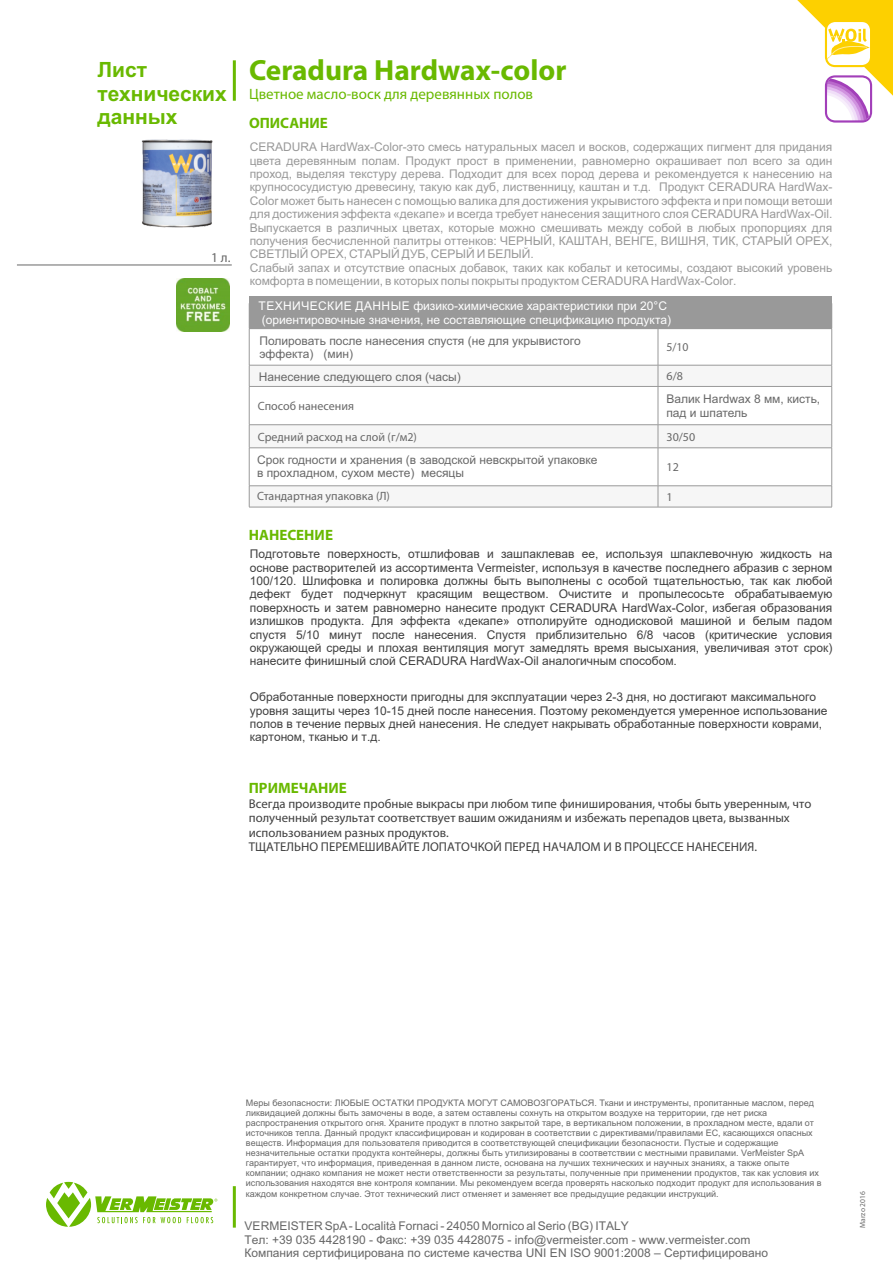
<style>
.page{position:relative;width:893px;height:1262px;background:#fff}
.page>*{position:absolute;margin:0;border:0;box-sizing:border-box;transform-origin:0 0}
.t1{font:700 29.25px "Myriad Pro";color:#69b900}
.t2{font:700 21px/23.4px "Arial";color:#69b900}
.t3{font:15px "Myriad Pro";color:#69b900}
.t4{font:700 15px "Myriad Pro";color:#69b900}
.t5{font:13.5px "Myriad Pro";color:#686868}
.t6{font:12.75px/14.4px "Myriad Pro";color:#404040}
.t7{font:12px/13.4px "Arial";color:#404040;text-align:justify}
.t8{font:12px/13.4px "Arial";color:#999}
.t9{font:12px/13.4px "Arial";color:#676767}
.t10{font:12px/13.4px "Arial";color:#686868}
.t11{font:12px/13.4px "Arial";color:#fff}
.t12{font:12px "Myriad Pro";color:#686868}
.t13{font:9px/10.1px "Arial";color:#676767}
.t14{font:7.5px "Myriad Pro";color:#686868}
</style>
<div class="page">
<div style="left:249px;top:296px;width:582px;height:33px;background:#999"></div>
<svg style="left:250px;top:366px;width:581px;height:141px"></svg>
<hr style="left:249px;top:329px;width:1px;height:36px;background:#999">
<hr style="left:657px;top:329px;width:1px;height:36px;background:#999">
<hr style="left:831px;top:329px;width:1px;height:36px;background:#999">
<svg style="left:249px;top:366px;width:1px;height:20px"></svg>
<svg style="left:657px;top:366px;width:1px;height:20px"></svg>
<svg style="left:831px;top:365px;width:1px;height:21px"></svg>
<hr style="left:249px;top:386px;width:1px;height:38px;background:#999">
<hr style="left:657px;top:386px;width:1px;height:38px;background:#999">
<hr style="left:831px;top:386px;width:1px;height:38px;background:#999">
<svg style="left:249px;top:425px;width:1px;height:22px"></svg>
<svg style="left:657px;top:425px;width:1px;height:22px"></svg>
<svg style="left:831px;top:425px;width:1px;height:22px"></svg>
<hr style="left:249px;top:448px;width:1px;height:37px;background:#999">
<hr style="left:657px;top:448px;width:1px;height:37px;background:#999">
<hr style="left:831px;top:448px;width:1px;height:37px;background:#999">
<svg style="left:249px;top:486px;width:1px;height:21px"></svg>
<svg style="left:657px;top:486px;width:1px;height:21px"></svg>
<svg style="left:831px;top:486px;width:1px;height:21px"></svg>
<hr style="left:249px;top:365px;width:409px;height:1px;background:#999">
<hr style="left:658px;top:365px;width:173px;height:1px;background:#999">
<hr style="left:249px;top:386px;width:409px;height:1px;background:#999">
<hr style="left:658px;top:386px;width:173px;height:1px;background:#999">
<hr style="left:249px;top:424px;width:409px;height:1px;background:#999">
<hr style="left:658px;top:424px;width:173px;height:1px;background:#999">
<hr style="left:249px;top:447px;width:409px;height:1px;background:#999">
<hr style="left:658px;top:447px;width:173px;height:1px;background:#999">
<hr style="left:249px;top:485px;width:409px;height:1px;background:#999">
<hr style="left:658px;top:485px;width:173px;height:1px;background:#999">
<hr style="left:249px;top:507px;width:409px;height:1px;background:#999">
<hr style="left:658px;top:507px;width:173px;height:1px;background:#999">
<svg style="left:831px;top:303px;width:1px;height:25px"></svg>
<svg style="left:46px;top:1181px;width:171px;height:45px"></svg>
<hr style="left:233px;top:60px;width:3px;height:41px;background:#69b900">
<hr style="left:233px;top:1186px;width:3px;height:41px;background:#69b900">
<div style="left:824px;top:75px;width:48px;height:48px;border:2px solid #a23fb9;border-radius:9px"></div>
<svg style="left:797px;top:0;width:96px;height:120px"></svg>
<div style="left:824px;top:20px;width:48px;height:47px;border:2px solid #fdd000;border-radius:9px"></div>
<hr style="left:17px;top:265px;width:215px;height:1px;background:#686868">
<img style="left:141px;top:139px;width:72px;height:89px">
<img style="left:176px;top:279px;width:53px;height:52px">
<h2 class="t2" style="left:97px;top:60px;width:131px">Лист технических данных</h2>
<h3 class="t5" style="left:211px;top:252px;width:21px">1 л.</h3>
<h1 class="t1" style="left:249px;top:58px;width:319px">Ceradura Hardwax-color</h1>
<h3 class="t3" style="left:249px;top:87px;width:285px">Цветное масло-воск для деревянных полов</h3>
<h3 class="t4" style="left:249px;top:117px;width:80px">ОПИСАНИЕ</h3>
<p class="t8" style="left:250px;top:141px;width:584px">CERADURA HardWax-Color-это смесь натуральных масел и восков, содержащих пигмент для придания цвета деревянным полам. Продукт прост в применении, равномерно окрашивает пол всего за один проход, выделяя текстуру дерева. Подходит для всех пород дерева и рекомендуется к нанесению на крупнососудистую древесину, такую как дуб, лиственницу, каштан и т.д. Продукт CERADURA HardWax-Color может быть нанесен с помощью валика для достижения укрывистого эффекта и при помощи ветоши для достижения эффекта «декапе» и всегда требует нанесения защитного слоя CERADURA HardWax-Oil.<br>Выпускается в различных цветах, которые можно смешивать между собой в любых пропорциях для получения бесчисленной палитры оттенков: ЧЕРНЫЙ, КАШТАН, ВЕНГЕ, ВИШНЯ, ТИК, СТАРЫЙ ОРЕХ, СВЕТЛЫЙ ОРЕХ, СТАРЫЙ ДУБ, СЕРЫЙ И БЕЛЫЙ.<br>Слабый запах и отсутствие опасных добавок, таких как кобальт и кетосимы, создают высокий уровень комфорта в помещении, в которых полы покрыты продуктом CERADURA HardWax-Сolor.</p>
<h3 class="t11" style="left:258px;top:300px;width:414px">ТЕХНИЧЕСКИЕ ДАННЫЕ физико-химические характеристики при 20°C (ориентировочные значения, не составляющие спецификацию продукта)</h3>
<h3 class="t10" style="left:259px;top:335px;width:323px">Полировать после нанесения спустя (не для укрывистого эффекта) (мин)</h3>
<h3 class="t10" style="left:259px;top:372px;width:203px">Нанесение следующего слоя (часы)</h3>
<h3 class="t10" style="left:666px;top:393px;width:155px">Валик Hardwax 8 мм, кисть, пад и шпатель</h3>
<h3 class="t10" style="left:257px;top:454px;width:342px">Срок годности и хранения (в заводской невскрытой упаковке в прохладном, сухом месте) месяцы</h3>
<h3 class="t12" style="left:257px;top:491px;width:134px">Стандартная упаковка (Л)</h3>
<h3 class="t4" style="left:249px;top:528px;width:86px">НАНЕСЕНИЕ</h3>
<p class="t7" style="left:250px;top:547px;width:584px">Подготовьте поверхность, отшлифовав и зашпаклевав ее, используя шпаклевочную жидкость на основе растворителей из ассортимента Vermeister, используя в качестве последнего абразив с зерном 100/120. Шлифовка и полировка должны быть выполнены с особой тщательностью, так как любой дефект будет подчеркнут красящим веществом. Очистите и пропылесосьте обрабатываемую поверхность и затем равномерно нанесите продукт CERADURA HardWax-Color, избегая образования излишков продукта. Для эффекта «декапе» отполируйте однодисковой машиной и белым падом спустя 5/10 минут после нанесения. Спустя приблизительно 6/8 часов (критические условия окружающей среды и плохая вентиляция могут замедлять время высыхания, увеличивая этот срок) нанесите финишный слой CERADURA HardWax-Oil аналогичным способом.</p>
<p class="t7" style="left:250px;top:690px;width:579px;text-align:left">Обработанные поверхности пригодны для эксплуатации через 2-3 дня, но достигают максимального уровня защиты через 10-15 дней после нанесения. Поэтому рекомендуется умеренное использование полов в течение первых дней нанесения. Не следует накрывать обработанные поверхности коврами, картоном, тканью и т.д.</p>
<h3 class="t4" style="left:249px;top:782px;width:100px">ПРИМЕЧАНИЕ</h3>
<p class="t6" style="left:249px;top:796px;width:564px">Всегда производите пробные выкрасы при любом типе финиширования, чтобы быть уверенным, что полученный результат соответствует вашим ожиданиям и избежать перепадов цвета, вызванных использованием разных продуктов.<br>ТЩАТЕЛЬНО ПЕРЕМЕШИВАЙТЕ ЛОПАТОЧКОЙ ПЕРЕД НАЧАЛОМ И В ПРОЦЕССЕ НАНЕСЕНИЯ.</p>
<h3 class="t12" style="left:666px;top:342px;width:24px">5/10</h3>
<h3 class="t12" style="left:666px;top:371px;width:18px">6/8</h3>
<h3 class="t12" style="left:258px;top:401px;width:98px">Способ нанесения</h3>
<h3 class="t12" style="left:258px;top:432px;width:161px">Средний расход на слой (г/м2)</h3>
<h3 class="t12" style="left:666px;top:432px;width:30px">30/50</h3>
<h3 class="t12" style="left:666px;top:462px;width:14px">12</h3>
<h3 class="t12" style="left:666px;top:492px;width:8px">1</h3>
<p class="t13" style="left:246px;top:1098px;width:577px">Меры безопасности: ЛЮБЫЕ ОСТАТКИ ПРОДУКТА МОГУТ САМОВОЗГОРАТЬСЯ. Ткани и инструменты, пропитанные маслом, перед ликвидацией должны быть замочены в воде, а затем оставлены сохнуть на открытом воздухе на территории, где нет риска распространения открытого огня. Храните продукт в плотно закрытой таре, в вертикальном положении, в прохладном месте, вдали от источников тепла. Данный продукт классифицирован и кодирован в соответствии с директивами/правилами ЕС, касающихся опасных веществ. Информация для пользователя приводится в соответствующей спецификации безопасности. Пустые и содержащие незначительные остатки продукта контейнеры, должны быть утилизированы в соответствии с местными правилами. VerMeister SpA гарантирует, что информация, приведенная в данном листе, основана на лучших технических и научных знаниях, а также опыте компании; однако компания не может нести ответственности за результаты, полученные при применении продуктов, так как условия их использования находятся вне контроля компании. Мы рекомендуем всегда проверять насколько подходит продукт для использования в каждом конкретном случае. Этот технический лист отменяет и заменяет все предыдущие редакции инструкций.</p>
<p class="t9" style="left:244px;top:1220px;width:525px">VERMEISTER SpA - Località Fornaci - 24050 Mornico al Serio (BG) ITALY<br>Тел: +39 035 4428190 - Факс: +39 035 4428075 - info@vermeister.com - www.vermeister.com<br>Компания сертифицирована по системе качества UNI EN ISO 9001:2008 – Сертифицировано</p>
<p class="t14" style="left:859px;top:1227px;width:38px;rotate:-90deg">Marzo 2016</p>
</div>
